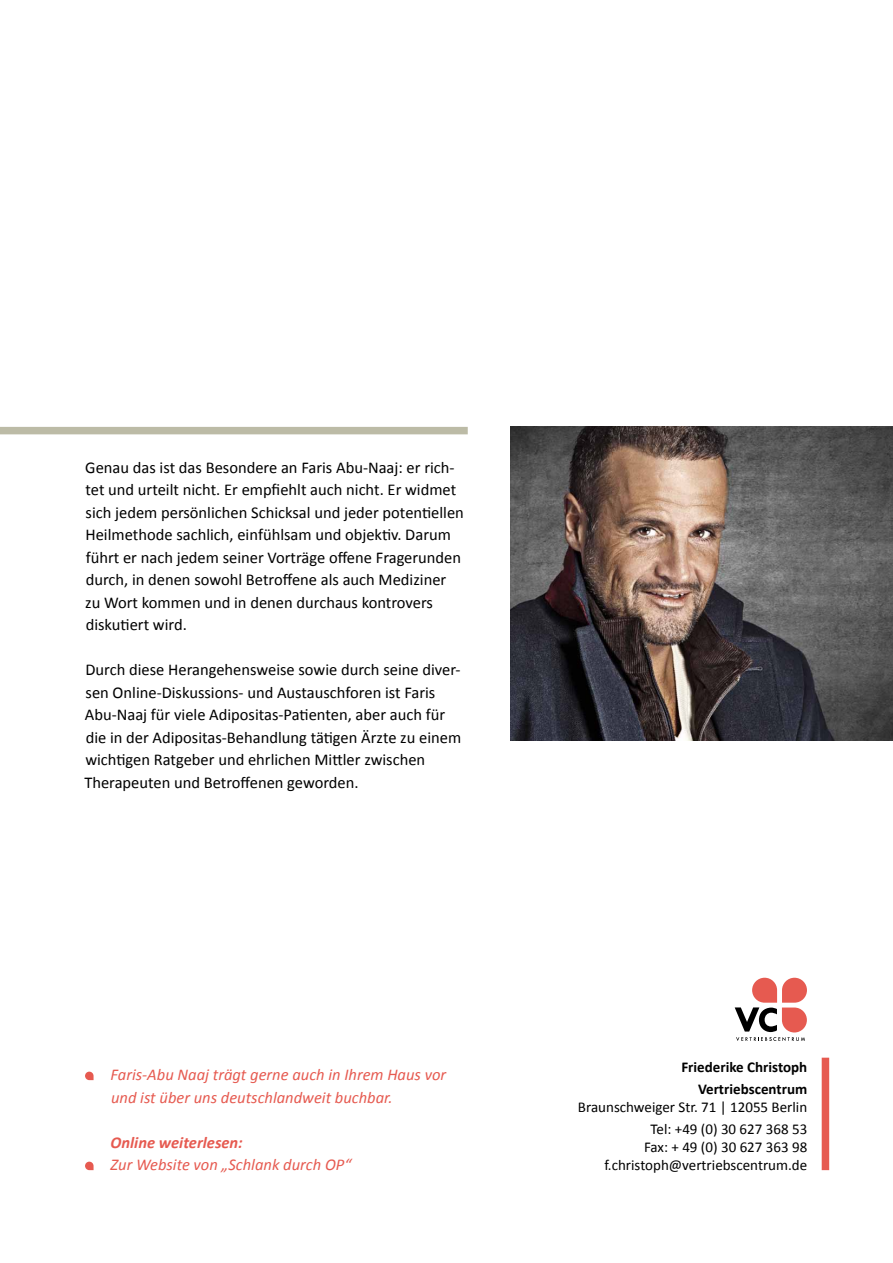
<style>
.page{position:relative;width:893px;height:1263px;background:#fff}
.page>*{position:absolute;margin:0;border:0;box-sizing:border-box;transform-origin:0 0}
.t1{font:16.5px/22.5px "Calibri";color:#000}
.t2{font:italic 16.5px/22.5px "Calibri";color:#e65a50}
.t3{font:italic 700 16.5px "Calibri";color:#e65a50}
.t4{font:15px/22.2px "Calibri";color:#000;text-align:right}
.t5{font:700 15px/22.2px "Calibri";color:#000;text-align:right}
</style>
<div class="page">
<div style="left:0;top:427px;width:468px;height:7px;background:#bcbba6"></div>
<div style="left:822px;top:1058px;width:7px;height:112px;background:#e65a50"></div>
<svg style="left:735px;top:978px;width:72px;height:63px"></svg>
<img style="left:510px;top:426px;width:383px;height:314px">
<svg style="left:85px;top:1071px;width:9px;height:9px"></svg>
<svg style="left:85px;top:1161px;width:9px;height:9px"></svg>
<p class="t1" style="left:85px;top:456px;width:380px">Genau das ist das Besondere an Faris Abu-Naaj: er rich&shy;tet und urteilt nicht. Er empfiehlt auch nicht. Er widmet sich jedem persönlichen Schicksal und jeder potentiellen Heilmethode sachlich, einfühlsam und objektiv. Darum führt er nach jedem seiner Vorträge offene Fragerunden durch, in denen sowohl Betroffene als auch Mediziner zu Wort kommen und in denen durchaus kontrovers diskutiert wird.</p>
<p class="t1" style="left:84px;top:658px;width:378px">Durch diese Herangehensweise sowie durch seine diver&shy;sen Online-Diskussions- und Austauschforen ist Faris Abu-Naaj für viele Adipositas-Patienten, aber auch für die in der Adipositas-Behandlung tätigen Ärzte zu einem wichtigen Ratgeber und ehrlichen Mittler zwischen Therapeuten und Betroffenen geworden.</p>
<p class="t2" style="left:111px;top:1063px;width:337px">Faris-Abu Naaj trägt gerne auch in Ihrem Haus vor und ist über uns deutschlandweit buchbar.</p>
<p class="t3" style="left:111px;top:1132px;width:134px">Online weiterlesen:</p>
<p class="t2" style="left:111px;top:1153px;width:242px">Zur Website von „Schlank durch OP“</p>
<p class="t5" style="left:681px;top:1055px;width:127px">Friederike Christoph<br>Vertriebscentrum</p>
<p class="t4" style="left:578px;top:1096px;width:231px">Braunschweiger Str. 71 | 12055 Berlin<br>Tel: +49 (0) 30 627 368 53</p>
<p class="t4" style="left:604px;top:1138px;width:204px;line-height:18px">Fax: + 49 (0) 30 627 363 98 f.christoph@vertriebscentrum.de</p>
</div>
